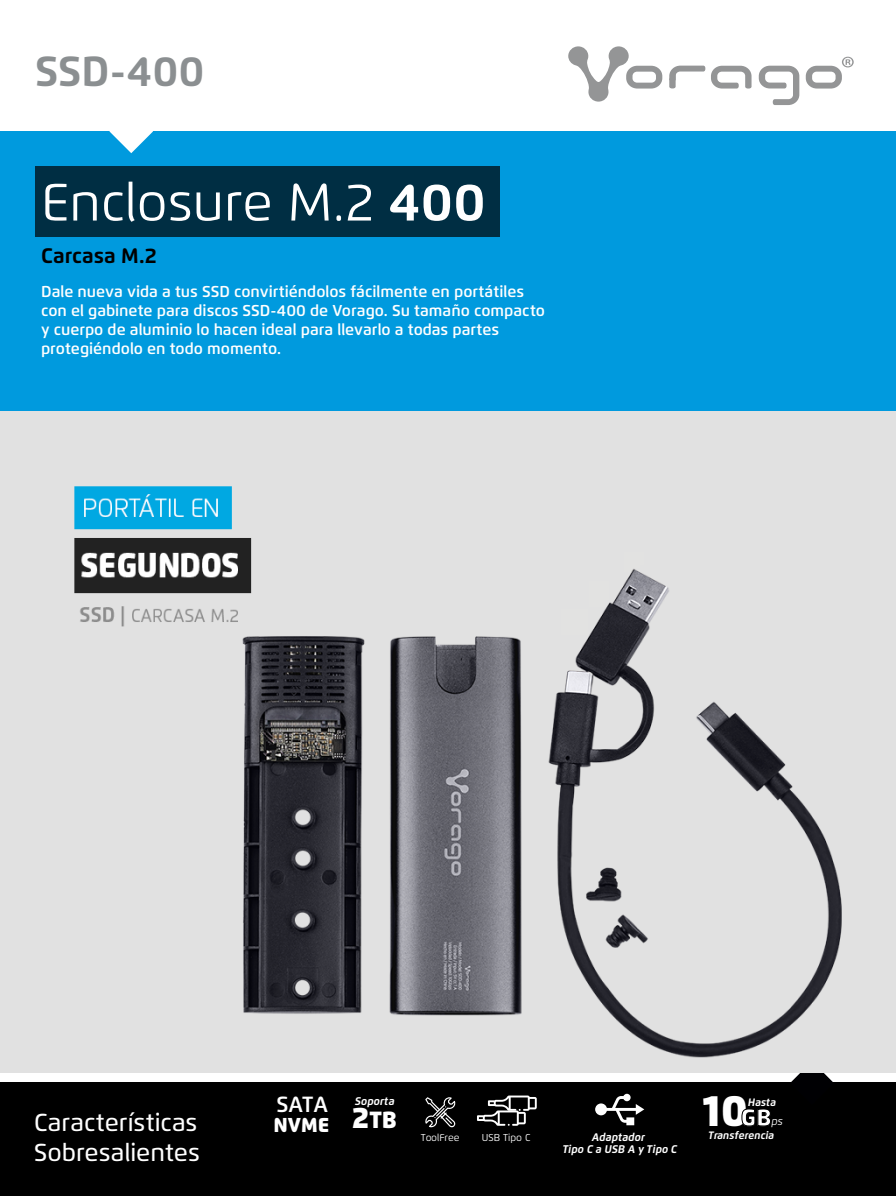
<style>
.page{position:relative;width:896px;height:1196px;background:#fff}
.page>*{position:absolute;margin:0;border:0;box-sizing:border-box;transform-origin:0 0}
.t1{font:52.5px "Flexo";color:#fff}
.t2{font:900 43.84px "Flexo";color:#fff}
.t3{font:700 42px "Flexo";color:#8b8f91}
.t4{font:500 24.5px/29.4px "Flexo";color:#fff}
.t5{font:900 23.89px "Flexo";color:#fff}
.t6{font:900 23.36px "Flexo";color:#fff}
.t7{font:600 21.96px "Flexo";color:#fff}
.t8{font:700 21px "Flexo";color:#000}
.t9{font:900 20.12px "Flexo";color:#fff}
.t10{font:600 15.75px/18.9px "Flexo";color:#fff}
.t11{font:italic 700 11.11px/12px "Flexo";color:#fff;text-align:center}
.t12{font:italic 11.11px "Flexo";color:#fff}
.t13{font:italic 700 10.76px "Flexo";color:#fff}
.t14{font:9.97px "Flexo";color:#fff}
.s1{font-weight:700}
.s2{font-size:29.57px}
</style>
<div class="page">
<div style="left:0;top:132px;width:896px;height:279px;background:#009ade"></div>
<div style="left:0;top:1082px;width:896px;height:113px;background:#000"></div>
<svg style="left:109px;top:131px;width:44px;height:22px"></svg>
<div style="left:35px;top:166px;width:465px;height:70px;background:#002e43"></div>
<svg style="left:790px;top:1072px;width:44px;height:10px"></svg>
<svg style="left:568px;top:46px;width:94px;height:56px"></svg>
<svg style="left:806px;top:57px;width:48px;height:31px"></svg>
<svg style="left:711px;top:66px;width:41px;height:23px"></svg>
<svg style="left:759px;top:66px;width:40px;height:39px"></svg>
<svg style="left:669px;top:65px;width:36px;height:23px"></svg>
<img style="left:0;top:411px;width:896px;height:661px">
<svg style="left:425px;top:1097px;width:30px;height:30px"></svg>
<svg style="left:595px;top:1093px;width:49px;height:32px"></svg>
<svg style="left:477px;top:1095px;width:60px;height:30px"></svg>
<h3 class="t3" style="left:35px;top:45px;width:171px">SSD-400</h3>
<h1 class="t1" style="left:41px;top:170px;width:446px">Enclosure M.2 <span class="s1">400</span></h1>
<h3 class="t8" style="left:41px;top:242px;width:117px">Carcasa M.2</h3>
<p class="t10" style="left:41px;top:282px;width:505px">Dale nueva vida a tus SSD convirtiéndolos fácilmente en portátiles con el gabinete para discos SSD-400 de Vorago. Su tamaño compacto y cuerpo de aluminio lo hacen ideal para llevarlo a todas partes protegiéndolo en todo momento.</p>
<h3 class="t4" style="left:34px;top:1107px;width:167px">Características<br>Sobresalientes</h3>
<h3 class="t7" style="left:276px;top:1090px;width:53px">SATA</h3>
<h2 class="t2" style="left:703px;top:1083px;width:47px">10</h2>
<p class="t13" style="left:708px;top:1128px;width:67px">Transferencia</p>
<p class="t11" style="left:355px;top:1094px;width:41px">Soporta</p>
<p class="t13" style="left:748px;top:1095px;width:30px">Hasta</p>
<h3 class="t6" style="left:352px;top:1104px;width:46px"><span class="s2">2</span>TB</h3>
<h3 class="t5" style="left:741px;top:1102px;width:32px">GB</h3>
<p class="t9" style="left:273px;top:1111px;width:58px">NVME</p>
<p class="t12" style="left:771px;top:1114px;width:13px">ps</p>
<p class="t11" style="left:562px;top:1130px;width:116px">Adaptador<br>Tipo C a USB A y Tipo C</p>
<p class="t14" style="left:421px;top:1131px;width:40px">ToolFree</p>
<p class="t14" style="left:482px;top:1130px;width:50px">USB Tipo C</p>
</div>
